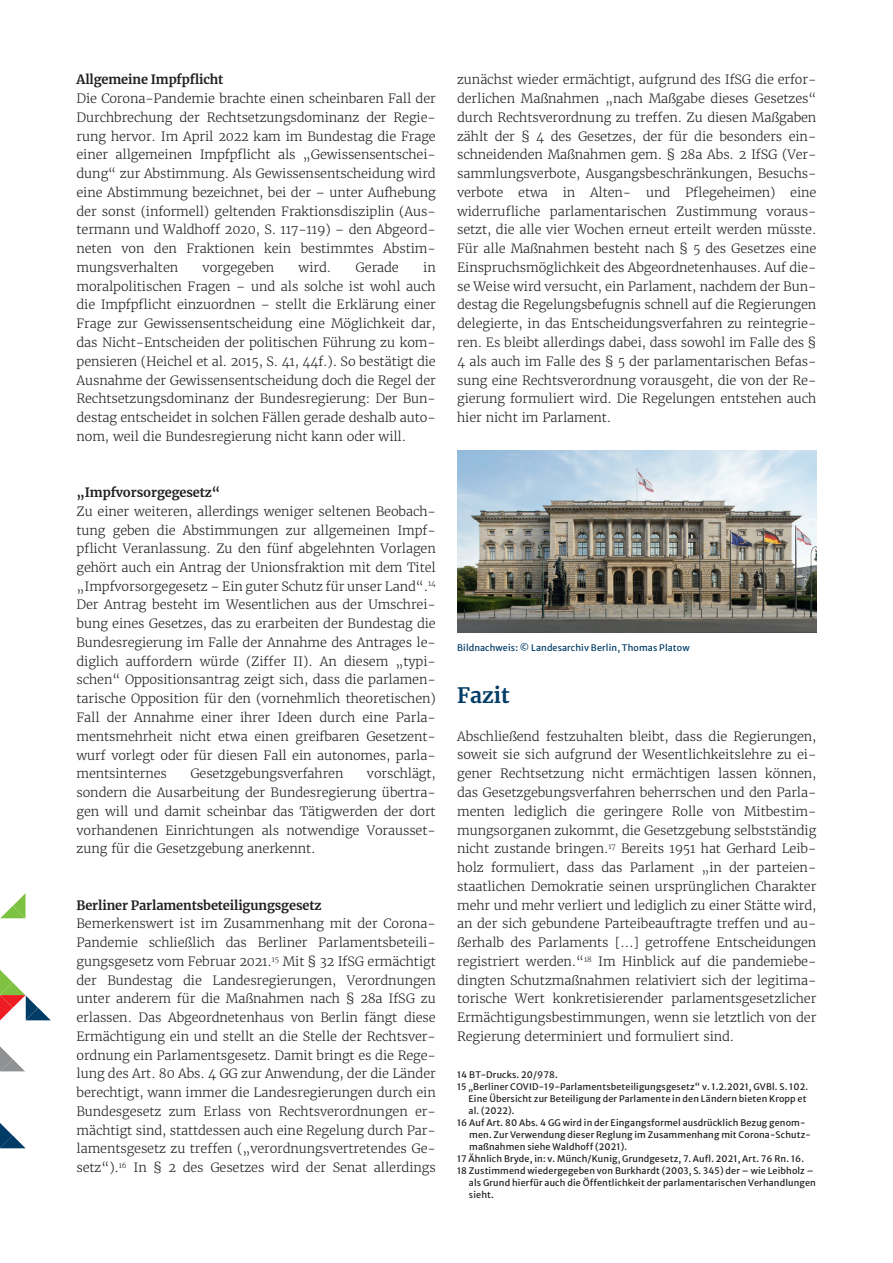
<style>
.page{position:relative;width:893px;height:1263px;background:#fff}
.page>*{position:absolute;margin:0;border:0;box-sizing:border-box;transform-origin:0 0}
.t1{font:700 21px "Merriweather";color:#003c66}
.t2{font:300 12.75px/18.8px "Merriweather";letter-spacing:-.01em;color:#231f20;text-align:justify}
.t3{font:700 12.75px "Merriweather";letter-spacing:-.01em;color:#231f20}
.t4{font:9px "Merriweather Sans";letter-spacing:.015em;color:#231f20}
.t5{font:9px "Merriweather Sans";letter-spacing:.015em;color:#003c66}
</style>
<div class="page">
<svg style="left:0;top:893px;width:51px;height:255px"></svg>
<img style="left:457px;top:450px;width:359px;height:183px">
<p class="t3" style="left:77px;top:71px;width:148px">Allgemeine Impfpflicht</p>
<p class="t2" style="left:77px;top:89px;width:361px">Die Corona-Pandemie brachte einen scheinbaren Fall der Durchbrechung der Rechtsetzungsdominanz der Regie&shy;rung hervor. Im April 2022 kam im Bundestag die Frage einer allgemeinen Impfpflicht als „Gewissensentschei&shy;dung“ zur Abstimmung. Als Gewissensentscheidung wird eine Abstimmung bezeichnet, bei der – unter Aufhebung der sonst (informell) geltenden Fraktionsdisziplin (Aus&shy;termann und Waldhoff 2020, S. 117-119) – den Abgeord&shy;neten von den Fraktionen kein bestimmtes Abstim&shy;mungsverhalten</p>
<p class="t2" style="left:203px;top:258px;width:73px">vorgegeben</p>
<p class="t2" style="left:299px;top:258px;width:34px">wird.</p>
<p class="t2" style="left:356px;top:258px;width:45px">Gerade</p>
<p class="t2" style="left:77px;top:258px;width:361px;text-indent:347px">in moralpolitischen Fragen – und als solche ist wohl auch die Impfpflicht einzuordnen – stellt die Erklärung einer Frage zur Gewissensentscheidung eine Möglichkeit dar, das Nicht-Entscheiden der politischen Führung zu kom&shy;pensieren (Heichel et al. 2015, S. 41, 44f.). So bestätigt die Ausnahme der Gewissensentscheidung doch die Regel der Rechtsetzungsdominanz der Bundesregierung: Der Bun&shy;destag entscheidet in solchen Fällen gerade deshalb auto&shy;nom, weil die Bundesregierung nicht kann oder will.</p>
<p class="t3" style="left:77px;top:484px;width:145px">„Impfvorsorgegesetz“</p>
<p class="t2" style="left:77px;top:502px;width:361px">Zu einer weiteren, allerdings weniger seltenen Beobach&shy;tung geben die Abstimmungen zur allgemeinen Impf&shy;pflicht Veranlassung. Zu den fünf abgelehnten Vorlagen gehört auch ein Antrag der Unionsfraktion mit dem Titel „Impfvorsorgegesetz – Ein guter Schutz für unser Land“.<sup>14<br></sup>Der Antrag besteht im Wesentlichen aus der Umschrei&shy;bung eines Gesetzes, das zu erarbeiten der Bundestag die Bundesregierung im Falle der Annahme des Antrages le&shy;diglich auffordern würde (Ziffer II). An diesem „typi&shy;schen“ Oppositionsantrag zeigt sich, dass die parlamen&shy;tarische Opposition für den (vornehmlich theoretischen)<br>Fall der Annahme einer ihrer Ideen durch eine Parla&shy;mentsmehrheit nicht etwa einen greifbaren Gesetzent&shy;wurf vorlegt oder für diesen Fall ein autonomes, parla&shy;mentsinternes</p>
<p class="t2" style="left:190px;top:764px;width:155px">Gesetzgebungsverfahren</p>
<p class="t2" style="left:77px;top:764px;width:361px;text-indent:290px">vorschlägt, sondern die Ausarbeitung der Bundesregierung übertra&shy;gen will und damit scheinbar das Tätigwerden der dort vorhandenen Einrichtungen als notwendige Vorausset&shy;zung für die Gesetzgebung anerkennt.</p>
<p class="t3" style="left:77px;top:896px;width:247px">Berliner Parlamentsbeteiligungsgesetz</p>
<p class="t2" style="left:77px;top:914px;width:361px">Bemerkenswert ist im Zusammenhang mit der Corona-Pandemie schließlich das Berliner Parlamentsbeteili&shy;gungsgesetz vom Februar 2021.<sup>15</sup> Mit § 32 IfSG ermächtigt der Bundestag die Landesregierungen, Verordnungen unter anderem für die Maßnahmen nach § 28a IfSG zu erlassen. Das Abgeordnetenhaus von Berlin fängt diese Ermächtigung ein und stellt an die Stelle der Rechtsver&shy;ordnung ein Parlamentsgesetz. Damit bringt es die Rege&shy;lung des Art. 80 Abs. 4 GG zur Anwendung, der die Länder berechtigt, wann immer die Landesregierungen durch ein Bundesgesetz zum Erlass von Rechtsverordnungen er&shy;mächtigt sind, stattdessen auch eine Regelung durch Par&shy;lamentsgesetz zu treffen („verordnungsvertretendes Ge&shy;setz“).<sup>16</sup> In § 2 des Gesetzes wird der Senat allerdings</p>
<p class="t2" style="left:457px;top:70px;width:361px">zunächst wieder ermächtigt, aufgrund des IfSG die erfor&shy;derlichen Maßnahmen „nach Maßgabe dieses Gesetzes“ durch Rechtsverordnung zu treffen. Zu diesen Maßgaben zählt der § 4 des Gesetzes, der für die besonders ein&shy;schneidenden Maßnahmen gem. § 28a Abs. 2 IfSG (Ver&shy;sammlungsverbote, Ausgangsbeschränkungen, Besuchs&shy;verbote etwa in Alten- und Pflegeheimen) eine widerrufliche parlamentarischen Zustimmung voraus&shy;setzt, die alle vier Wochen erneut erteilt werden müsste.<br>Für alle Maßnahmen besteht nach § 5 des Gesetzes eine Einspruchsmöglichkeit des Abgeordnetenhauses. Auf die&shy;se Weise wird versucht, ein Parlament, nachdem der Bun&shy;destag die Regelungsbefugnis schnell auf die Regierungen delegierte, in das Entscheidungsverfahren zu reintegrie&shy;ren. Es bleibt allerdings dabei, dass sowohl im Falle des § 4 als auch im Falle des § 5 der parlamentarischen Befas&shy;sung eine Rechtsverordnung vorausgeht, die von der Re&shy;gierung formuliert wird. Die Regelungen entstehen auch hier nicht im Parlament.</p>
<p class="t5" style="left:457px;top:640px;width:234px">Bildnachweis: © Landesarchiv Berlin, Thomas Platow</p>
<h1 class="t1" style="left:457px;top:681px;width:54px">Fazit</h1>
<p class="t2" style="left:457px;top:727px;width:361px">Abschließend festzuhalten bleibt, dass die Regierungen, soweit sie sich aufgrund der Wesentlichkeitslehre zu ei&shy;gener Rechtsetzung nicht ermächtigen lassen können, das Gesetzgebungsverfahren beherrschen und den Parla&shy;menten lediglich die geringere Rolle von Mitbestim&shy;mungsorganen zukommt, die Gesetzgebung selbstständig nicht zustande bringen.<sup>17</sup> Bereits 1951 hat Gerhard Leib&shy;holz formuliert, dass das Parlament „in der parteien&shy;staatlichen Demokratie seinen ursprünglichen Charakter mehr und mehr verliert und lediglich zu einer Stätte wird, an der sich gebundene Parteibeauftragte treffen und au&shy;ßerhalb des Parlaments […] getroffene Entscheidungen registriert werden.“<sup>18</sup> Im Hinblick auf die pandemiebe&shy;dingten Schutzmaßnahmen relativiert sich der legitima&shy;torische Wert konkretisierender parlamentsgesetzlicher Ermächtigungsbestimmungen, wenn sie letztlich von der Regierung determiniert und formuliert sind.</p>
<p class="t4" style="left:457px;top:1066px;width:102px">14 BT-Drucks. 20/978.</p>
<p class="t4" style="left:457px;top:1078px;width:352px">15 „Berliner COVID-19-Parlamentsbeteiligungsgesetz“ v. 1.2.2021, GVBl. S. 102.</p>
<p class="t4" style="left:468px;top:1090px;width:340px">Eine Übersicht zur Beteiligung der Parlamente in den Ländern bieten Kropp et</p>
<p class="t4" style="left:468px;top:1102px;width:47px">al. (2022).</p>
<p class="t4" style="left:457px;top:1114px;width:350px">16 Auf Art. 80 Abs. 4 GG wird in der Eingangsformel ausdrücklich Bezug genom-</p>
<p class="t4" style="left:469px;top:1126px;width:343px">men. Zur Verwendung dieser Reglung im Zusammenhang mit Corona-Schutz-</p>
<p class="t4" style="left:469px;top:1138px;width:159px">maßnahmen siehe Waldhoff (2021).</p>
<p class="t4" style="left:457px;top:1150px;width:348px">17 Ähnlich Bryde, in: v. Münch/Kunig, Grundgesetz, 7. Aufl. 2021, Art. 76 Rn. 16.</p>
<p class="t4" style="left:457px;top:1162px;width:358px">18 Zustimmend wiedergegeben von Burkhardt (2003, S. 345) der – wie Leibholz –</p>
<p class="t4" style="left:469px;top:1174px;width:348px">als Grund hierfür auch die Öffentlichkeit der parlamentarischen Verhandlungen</p>
<p class="t4" style="left:469px;top:1186px;width:26px">sieht.</p>
</div>
